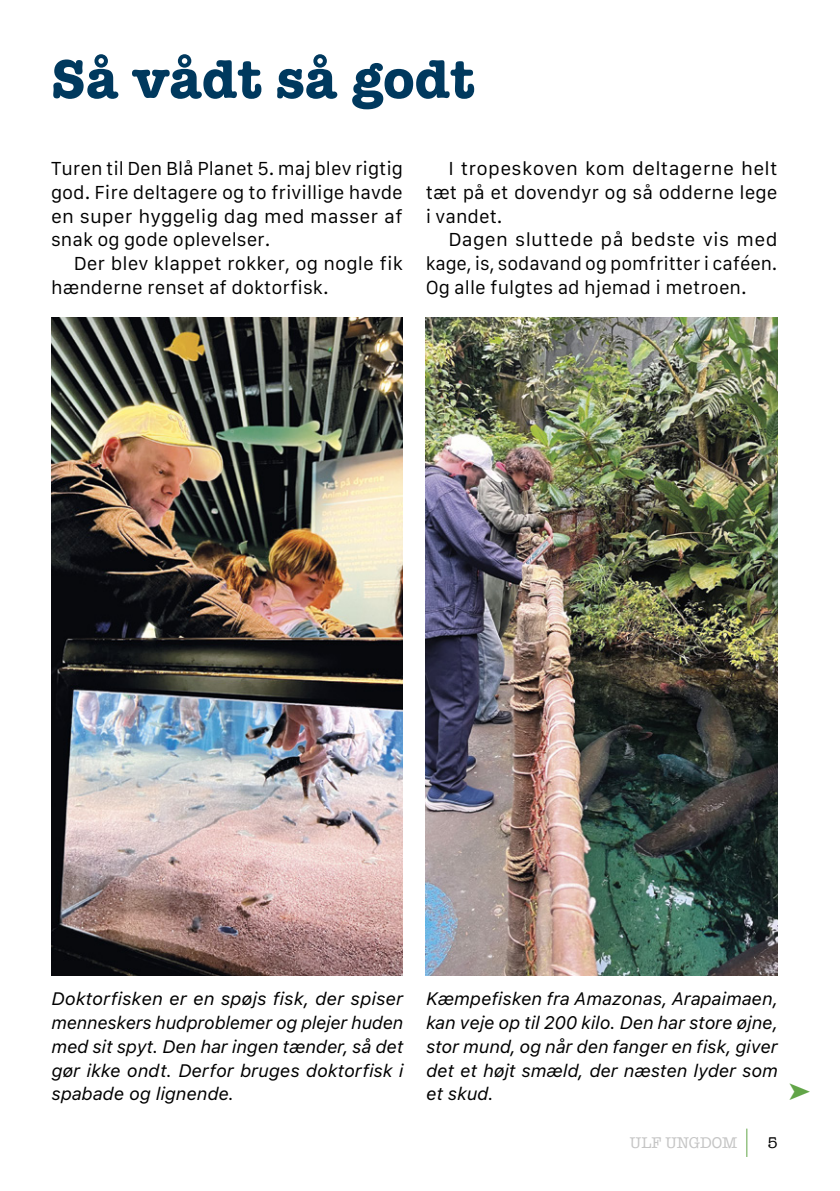
<style>
.page{position:relative;width:840px;height:1191px;background:#fff}
.page>*{position:absolute;margin:0;border:0;box-sizing:border-box;transform-origin:0 0}
.Rubrik{font:700 56px "American Typewriter";color:#00395e}
.Billedtekst{font:italic 18px/23.8px "Galvji";color:#000;text-align:justify}
.Brødtekst_MED{font:18px/23.8px "Galvji";color:#000;text-align:justify}
.Brødtekst_UDEN{font:18px/23.8px "Galvji";letter-spacing:.005em;color:#000;text-align:justify}
.t1{font:16px "American Typewriter";color:#c5c5c5}
.t2{font:16px "American Typewriter";color:#000}
</style>
<div class="page">
<svg style="left:746px;top:1128px;width:1px;height:29px"></svg>
<img style="left:51px;top:317px;width:352px;height:658px">
<img style="left:425px;top:317px;width:352px;height:658px">
<p class="Rubrik" style="left:51px;top:31px;width:425px">Så vådt så godt</p>
<p class="Brødtekst_UDEN" style="left:51px;top:157px;width:353px">Turen til Den Blå Planet 5. maj blev rigtig god. Fire deltagere og to frivillige havde en super hyggelig dag med masser af snak og gode oplevelser.</p>
<p class="Brødtekst_MED" style="left:51px;top:252px;width:353px;text-indent:23px">Der blev klappet rokker, og nogle fik hænderne renset af doktorfisk.</p>
<p class="Brødtekst_MED" style="left:425px;top:157px;width:353px;text-indent:23px">I tropeskoven kom deltagerne helt tæt på et dovendyr og så odderne lege i vandet.</p>
<p class="Brødtekst_MED" style="left:425px;top:228px;width:353px;text-indent:23px">Dagen sluttede på bedste vis med kage, is, sodavand og pomfritter i caféen.<br>Og alle fulgtes ad hjemad i metroen.</p>
<p class="Billedtekst" style="left:51px;top:987px;width:353px">Doktorfisken er en spøjs fisk, der spiser menneskers hudproblemer og plejer huden med sit spyt. Den har ingen tænder, så det gør ikke ondt. Derfor bruges doktorfisk i spabade og lignende.</p>
<p class="Billedtekst" style="left:425px;top:987px;width:353px">Kæmpefisken fra Amazonas, Arapaimaen, kan veje op til 200 kilo. Den har store øjne, stor mund, og når den fanger en fisk, giver det et højt smæld, der næsten lyder som et skud.</p>
<p class="t1" style="left:629px;top:1130px;width:109px">ULF UNGDOM</p>
<p class="t2" style="left:767px;top:1130px;width:12px">5</p>
</div>
